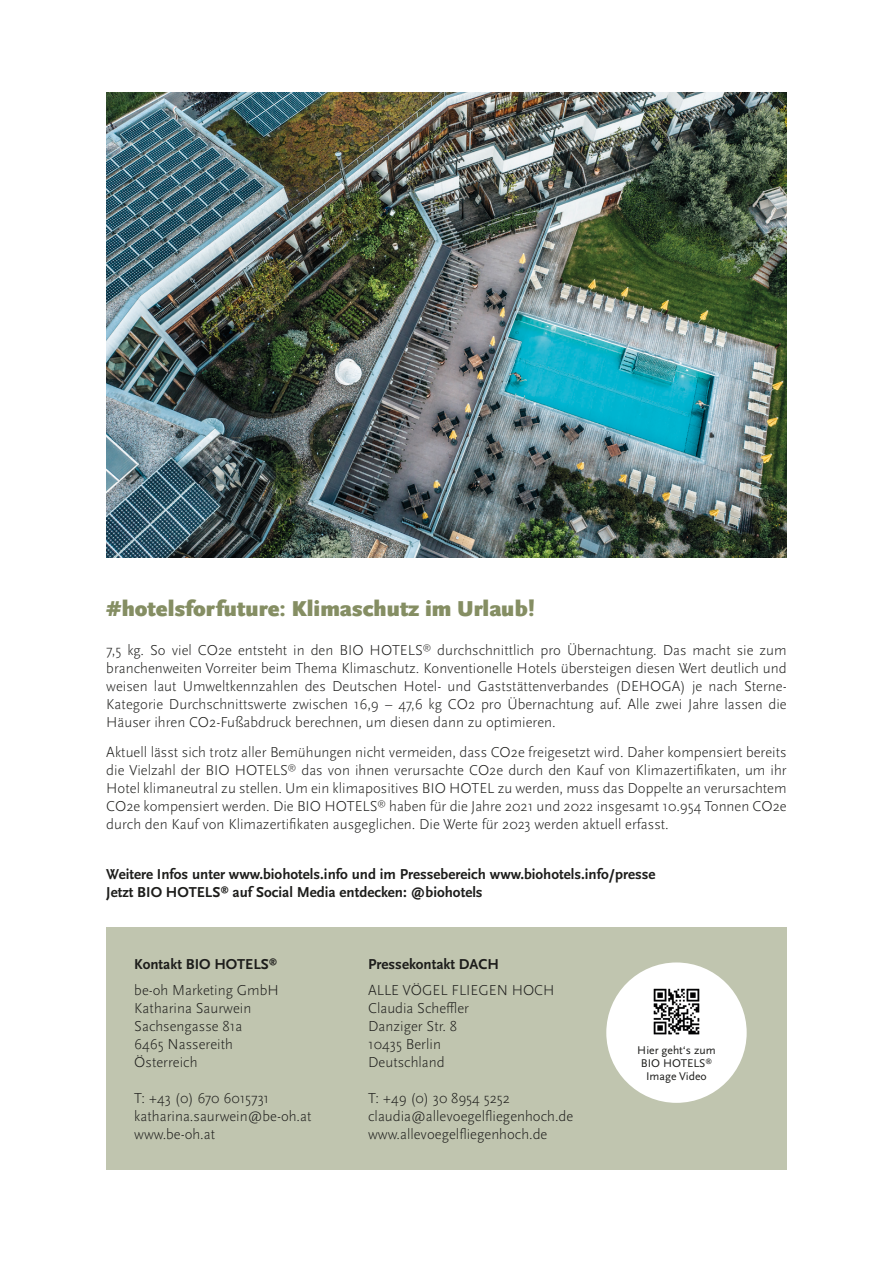
<style>
.page{position:relative;width:893px;height:1263px;background:#fff}
.page>*{position:absolute;margin:0;border:0;box-sizing:border-box;transform-origin:0 0}
.t1{font:900 22.5px "Scala Sans OT";color:#858e63}
.t2{font:300 15px/18px "Scala Sans OT";color:#1d1d1b;text-align:justify}
.t3{font:700 15px "Scala Sans OT";color:#1d1d1b}
.t4{font:11.7px "Scala Sans OT";color:#1d1d1b}
</style>
<div class="page">
<img style="left:106px;top:92px;width:681px;height:465px">
<div style="left:106px;top:927px;width:681px;height:243px;background:#c0c5af"></div>
<div style="left:606px;top:962px;width:141px;height:141px;background:#fff;border-radius:50%"></div>
<img style="left:653px;top:988px;width:47px;height:47px">
<p class="t1" style="left:106px;top:595px;width:430px">#hotelsforfuture: Klimaschutz im Urlaub!</p>
<p class="t2" style="left:106px;top:641px;width:682px">7,5 kg. So viel CO2e entsteht in den BIO HOTELS<sup>®</sup> durchschnittlich pro Übernachtung. Das macht sie zum branchenweiten Vorreiter beim Thema Klimaschutz. Konventionelle Hotels übersteigen diesen Wert deutlich und weisen laut Umweltkennzahlen des Deutschen Hotel- und Gaststättenverbandes (DEHOGA) je nach Sterne-Kategorie Durchschnittswerte zwischen 16,9 – 47,6 kg CO2 pro Übernachtung auf. Alle zwei Jahre lassen die Häuser ihren CO2-Fußabdruck berechnen, um diesen dann zu optimieren.</p>
<p class="t2" style="left:106px;top:743px;width:682px">Aktuell lässt sich trotz aller Bemühungen nicht vermeiden, dass CO2e freigesetzt wird. Daher kompensiert bereits die Vielzahl der BIO HOTELS<sup>®</sup> das von ihnen verursachte CO2e durch den Kauf von Klimazertifikaten, um ihr Hotel klimaneutral zu stellen. Um ein klimapositives BIO HOTEL zu werden, muss das Doppelte an verursachtem CO2e kompensiert werden. Die BIO HOTELS<sup>®</sup> haben für die Jahre 2021 und 2022 insgesamt 10.954 Tonnen CO2e durch den Kauf von Klimazertifikaten ausgeglichen. Die Werte für 2023 werden aktuell erfasst.</p>
<p class="t3" style="left:106px;top:866px;width:551px">Weitere Infos unter www.biohotels.info und im Pressebereich www.biohotels.info/presse</p>
<p class="t3" style="left:106px;top:884px;width:378px">Jetzt BIO HOTELS<sup>®</sup> auf Social Media entdecken: @biohotels</p>
<p class="t3" style="left:134px;top:956px;width:145px">Kontakt BIO HOTELS<sup>®</sup></p>
<p class="t2" style="left:134px;top:982px;width:146px">be-oh Marketing GmbH</p>
<p class="t2" style="left:134px;top:1000px;width:119px">Katharina Saurwein</p>
<p class="t2" style="left:134px;top:1018px;width:110px">Sachsengasse 81a</p>
<p class="t2" style="left:134px;top:1036px;width:100px">6465 Nassereith</p>
<p class="t2" style="left:134px;top:1054px;width:65px">Österreich</p>
<p class="t2" style="left:134px;top:1090px;width:136px">T: +43 (0) 670 6015731</p>
<p class="t2" style="left:134px;top:1108px;width:179px">katharina.saurwein@be-oh.at</p>
<p class="t2" style="left:134px;top:1126px;width:82px">www.be-oh.at</p>
<p class="t3" style="left:368px;top:956px;width:132px">Pressekontakt DACH</p>
<p class="t2" style="left:368px;top:982px;width:188px">ALLE VÖGEL FLIEGEN HOCH</p>
<p class="t2" style="left:368px;top:1000px;width:102px">Claudia Scheffler</p>
<p class="t2" style="left:368px;top:1018px;width:90px">Danziger Str. 8</p>
<p class="t2" style="left:368px;top:1036px;width:74px">10435 Berlin</p>
<p class="t2" style="left:368px;top:1054px;width:78px">Deutschland</p>
<p class="t2" style="left:368px;top:1090px;width:143px">T: +49 (0) 30 8954 5252</p>
<p class="t2" style="left:368px;top:1108px;width:207px">claudia@allevoegelfliegenhoch.de</p>
<p class="t2" style="left:368px;top:1126px;width:181px">www.allevoegelfliegenhoch.de</p>
<p class="t4" style="left:637px;top:1044px;width:80px">Hier geht‘s zum</p>
<p class="t4" style="left:641px;top:1057px;width:73px">BIO HOTELS<sup>®</sup></p>
<p class="t4" style="left:646px;top:1070px;width:62px">Image Video</p>
</div>
